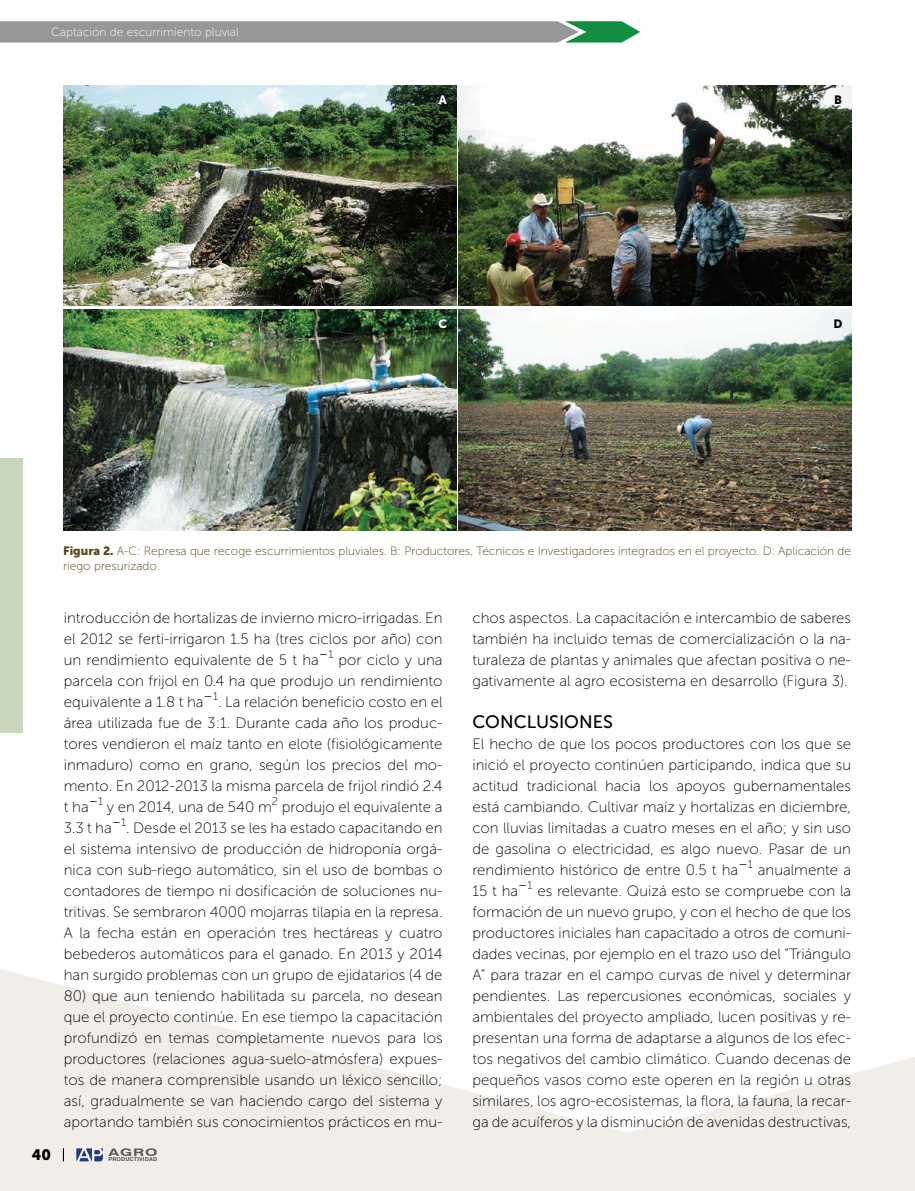
<style>
.page{position:relative;width:915px;height:1191px;background:#fff}
.page>*{position:absolute;margin:0;border:0;box-sizing:border-box;transform-origin:0 0}
.t1{font:18px "Museo Sans 500";color:#000}
.t2{font:15px/21px "Museo Sans 100";color:#000;text-align:justify}
.t3{font:15px "Museo Sans 900";color:#000}
.t4{font:12px/15px "Museo Sans 100";color:#584518}
.t5{font:12px "Museo Sans 100";color:#fff}
.t6{font:12px "Museo Sans 900";color:#fff}
.t7{font:12px "Museo Sans 900";color:#000}
.t8{font:11.25px "Museo Sans 100";color:#000}
.t9{font:700 10.35px "Swiss 721 BT";color:#000;scale:1.52 1}
.t10{font:700 5.4px "Swiss 721 BT";letter-spacing:.03em;color:#000}
.s1{font-family:"Museo Sans 900"}
</style>
<div class="page">
<div style="left:0;top:458px;width:22px;height:275px;background:#c6d7bc"></div>
<svg style="left:0;top:21px;width:640px;height:22px;background:#919c96"></svg>
<svg style="left:0;top:969px;width:914px;height:222px;fill:#f1eee9"></svg>
<img style="left:64px;top:85px;width:392px;height:221px">
<img style="left:459px;top:85px;width:391px;height:221px">
<img style="left:64px;top:309px;width:392px;height:221px">
<img style="left:459px;top:309px;width:391px;height:221px">
<p class="t5" style="left:51px;top:26px;width:189px">Captación de escurrimiento pluvial</p>
<p class="t6" style="left:439px;top:93px;width:9px">A</p>
<p class="t7" style="left:833px;top:93px;width:9px">B</p>
<p class="t6" style="left:438px;top:317px;width:10px">C</p>
<p class="t7" style="left:833px;top:317px;width:10px">D</p>
<p class="t4" style="left:63px;top:543px;width:789px"><span class="s1">Figura 2.</span> A-C: Represa que recoge escurrimientos pluviales. B: Productores, Técnicos e Investigadores integrados en el proyecto. D: Aplicación de riego presurizado.</p>
<p class="t2" style="left:64px;top:607px;width:380px">introducción de hortalizas de invierno micro-irrigadas. En el 2012 se ferti-irrigaron 1.5 ha (tres ciclos por año) con un rendimiento equivalente de 5 t ha</p>
<p class="t8" style="left:328px;top:648px;width:6px">1</p>
<p class="t2" style="left:64px;top:649px;width:380px;text-indent:274px">por ciclo y una parcela con frijol en 0.4 ha que produjo un rendimiento equivalente a 1.8 t ha</p>
<p class="t8" style="left:213px;top:690px;width:6px">1</p>
<p class="t2" style="left:64px;top:691px;width:380px;text-indent:154px">. La relación beneficio costo en el área utilizada fue de 3:1. Durante cada año los produc&shy;tores vendieron el maíz tanto en elote (fisiológicamente inmaduro) como en grano, según los precios del mo&shy;mento. En 2012-2013 la misma parcela de frijol rindió 2.4 t ha</p>
<p class="t2" style="left:64px;top:796px;width:380px;text-indent:34px"><sup>1</sup> y en 2014, una de 540 m<sup>2</sup> produjo el equivalente a<br>3.3 t ha</p>
<p class="t8" style="left:121px;top:816px;width:6px">1</p>
<p class="t2" style="left:64px;top:817px;width:380px;text-indent:62px">. Desde el 2013 se les ha estado capacitando en el sistema intensivo de producción de hidroponía orgá&shy;nica con sub-riego automático, sin el uso de bombas o contadores de tiempo ni dosificación de soluciones nu&shy;tritivas. Se sembraron 4000 mojarras tilapia en la represa.<br>A la fecha están en operación tres hectáreas y cuatro bebederos automáticos para el ganado. En 2013 y 2014 han surgido problemas con un grupo de ejidatarios (4 de</p>
<p class="t2" style="left:64px;top:985px;width:380px">80) que aun teniendo habilitada su parcela, no desean que el proyecto continúe. En ese tiempo la capacitación profundizó en temas completamente nuevos para los productores (relaciones agua-suelo-atmósfera) expues&shy;tos de manera comprensible usando un léxico sencillo; así, gradualmente se van haciendo cargo del sistema y aportando también sus conocimientos prácticos en mu-</p>
<p class="t3" style="left:32px;top:1146px;width:21px">40</p>
<p class="t9" style="left:108px;top:1145px;width:34px">AGRO</p>
<p class="t10" style="left:108px;top:1155px;width:50px">PRODUCTIVIDAD</p>
<p class="t2" style="left:472px;top:607px;width:380px">chos aspectos. La capacitación e intercambio de saberes también ha incluido temas de comercialización o la na&shy;turaleza de plantas y animales que afectan positiva o ne&shy;gativamente al agro ecosistema en desarrollo (Figura 3).</p>
<p class="t1" style="left:472px;top:711px;width:142px">CONCLUSIONES</p>
<p class="t2" style="left:472px;top:733px;width:380px">El hecho de que los pocos productores con los que se inició el proyecto continúen participando, indica que su actitud tradicional hacia los apoyos gubernamentales está cambiando. Cultivar maíz y hortalizas en diciembre, con lluvias limitadas a cuatro meses en el año; y sin uso de gasolina o electricidad, es algo nuevo. Pasar de un rendimiento histórico de entre 0.5 t ha</p>
<p class="t8" style="left:747px;top:858px;width:6px">1</p>
<p class="t2" style="left:757px;top:859px;width:95px">anualmente a</p>
<p class="t8" style="left:527px;top:879px;width:6px">1</p>
<p class="t2" style="left:472px;top:880px;width:380px;text-indent:65px">es relevante. Quizá esto se compruebe con la formación de un nuevo grupo, y con el hecho de que los productores iniciales han capacitado a otros de comuni&shy;dades vecinas, por ejemplo en el trazo uso del “Triángulo A” para trazar en el campo curvas de nivel y determinar pendientes. Las repercusiones económicas, sociales y ambientales del proyecto ampliado, lucen positivas y re&shy;presentan una forma de adaptarse a algunos de los efec&shy;tos negativos del cambio climático. Cuando decenas de pequeños vasos como este operen en la región u otras similares, los agro-ecosistemas, la flora, la fauna, la recar&shy;ga de acuíferos y la disminución de avenidas destructivas,</p>
<p class="t2" style="left:472px;top:880px;width:47px">15 t ha</p>
</div>
